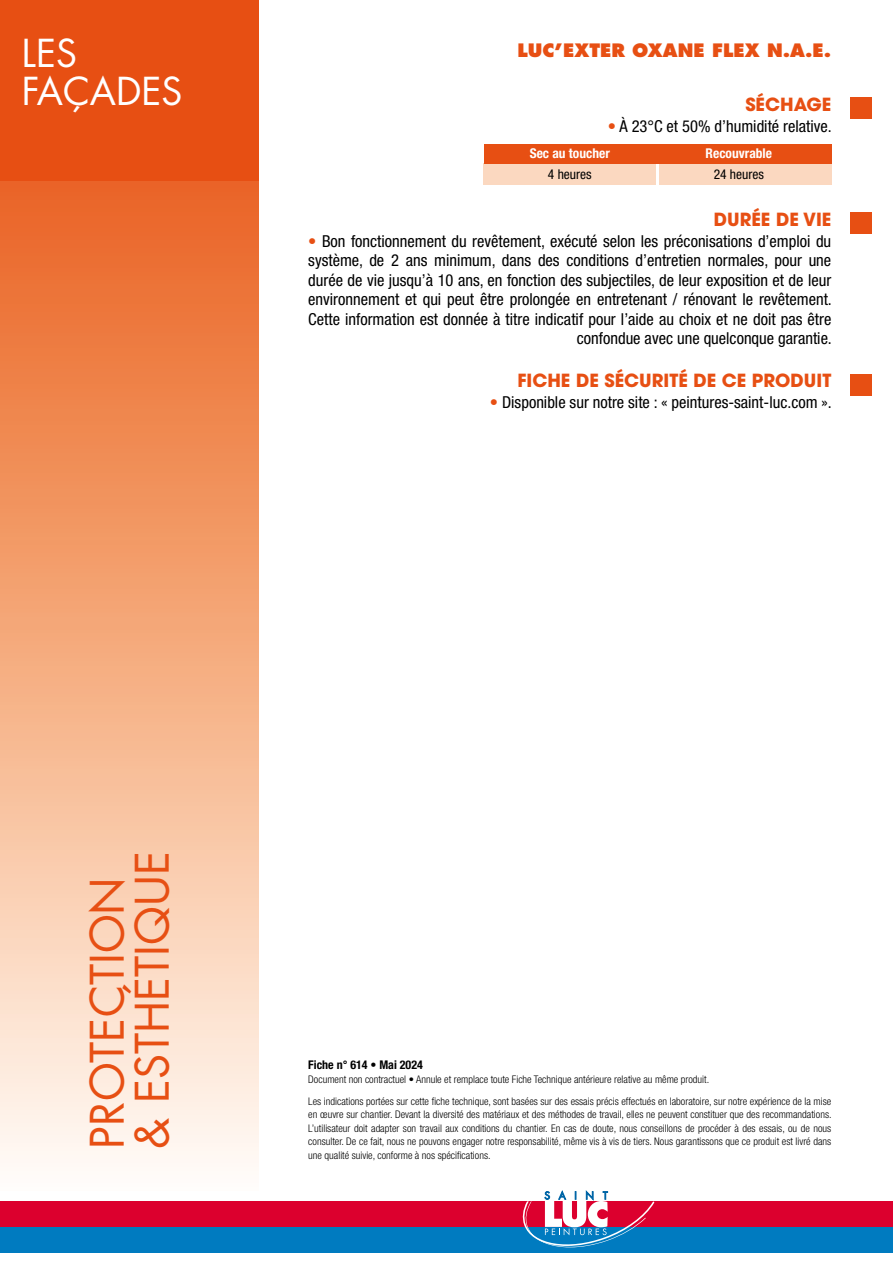
<style>
.page{position:relative;width:893px;height:1263px;background:#fff}
.page>*{position:absolute;margin:0;border:0;box-sizing:border-box;transform-origin:0 0}
.t1{font:45px/45px "Futura";color:#e74f13}
.t2{font:37.5px/37.5px "Futura";color:#fff}
.t3{font:700 18px "ITC Avant Garde Pro";color:#e74f13}
.t4{font:800 18px "Futura LT Pro";color:#e74f13}
.t5{font:condensed 16.5px/19.5px "Helvetica Neue LT Pro";color:#000;text-align:right}
.t6{font:700 condensed 13.5px "Helvetica Neue LT Pro";color:#fff}
.t7{font:condensed 13.5px "Helvetica Neue LT Pro";color:#000}
.t8{font:700 condensed 12px "Helvetica Neue LT Pro";color:#000}
.t9{font:300 condensed 10.5px/13.5px "Helvetica Neue LT Pro";color:#000;text-align:justify}
.s1{color:#e74f13}
</style>
<div class="page">
<div style="left:0;top:0;width:259px;height:182px;background:#e74f13"></div>
<img style="left:0;top:182px;width:259px;height:981px">
<div style="left:0;top:1201px;width:893px;height:26px;background:#dc002e"></div>
<div style="left:0;top:1227px;width:893px;height:25px;background:#007bc0"></div>
<svg style="left:522px;top:1191px;width:132px;height:57px"></svg>
<div style="left:484px;top:164px;width:172px;height:21px;background:#fbd8c0"></div>
<div style="left:659px;top:164px;width:172px;height:21px;background:#fbd8c0"></div>
<div style="left:850px;top:213px;width:22px;height:21px;background:#e74f13"></div>
<div style="left:850px;top:374px;width:22px;height:21px;background:#e74f13"></div>
<div style="left:850px;top:98px;width:22px;height:21px;background:#e74f13"></div>
<div style="left:484px;top:145px;width:347px;height:19px;background:#e74f13"></div>
<h2 class="t2" style="left:22px;top:34px;width:162px">LES<br>FAÇADES</h2>
<h3 class="t4" style="left:518px;top:38px;width:315px">LUC’EXTER OXANE FLEX N.A.E.</h3>
<h3 class="t3" style="left:745px;top:92px;width:87px">SÉCHAGE</h3>
<h3 class="t5" style="left:608px;top:116px;width:226px"><span class="s1">•</span> À 23°C et 50% d’humidité relative.</h3>
<p class="t6" style="left:530px;top:145px;width:82px">Sec au toucher</p>
<p class="t6" style="left:706px;top:145px;width:68px">Recouvrable</p>
<p class="t7" style="left:548px;top:166px;width:45px">4 heures</p>
<p class="t7" style="left:714px;top:166px;width:52px">24 heures</p>
<h3 class="t3" style="left:714px;top:207px;width:119px">DURÉE DE VIE</h3>
<p class="t5" style="left:308px;top:231px;width:525px"><span class="s1">•</span> Bon fonctionnement du revêtement, exécuté selon les préconisations d’emploi du système, de 2 ans minimum, dans des conditions d’entretien normales, pour une durée de vie jusqu’à 10 ans, en fonction des subjectiles, de leur exposition et de leur environnement et qui peut être prolongée en entretenant / rénovant le revêtement.<br>Cette information est donnée à titre indicatif pour l’aide au choix et ne doit pas être confondue avec une quelconque garantie.</p>
<h3 class="t3" style="left:517px;top:368px;width:315px">FICHE DE SÉCURITÉ DE CE PRODUIT</h3>
<h3 class="t5" style="left:490px;top:392px;width:344px"><span class="s1">•</span> Disponible sur notre site : « peintures-saint-luc.com ».</h3>
<h1 class="t1" style="left:84px;top:1148px;width:299px;rotate:-90deg">PROTECTION &amp; ESTHÉTIQUE</h1>
<p class="t8" style="left:308px;top:1058px;width:116px">Fiche n° 614 • Mai 2024</p>
<p class="t9" style="left:308px;top:1072px;width:402px">Document non contractuel • Annule et remplace toute Fiche Technique antérieure relative au même produit.</p>
<p class="t9" style="left:308px;top:1094px;width:525px">Les indications portées sur cette fiche technique, sont basées sur des essais précis effectués en laboratoire, sur notre expérience de la mise en œuvre sur chantier. Devant la diversité des matériaux et des méthodes de travail, elles ne peuvent constituer que des recommandations.<br>L’utilisateur doit adapter son travail aux conditions du chantier. En cas de doute, nous conseillons de procéder à des essais, ou de nous consulter. De ce fait, nous ne pouvons engager notre responsabilité, même vis à vis de tiers. Nous garantissons que ce produit est livré dans une qualité suivie, conforme à nos spécifications.</p>
</div>
